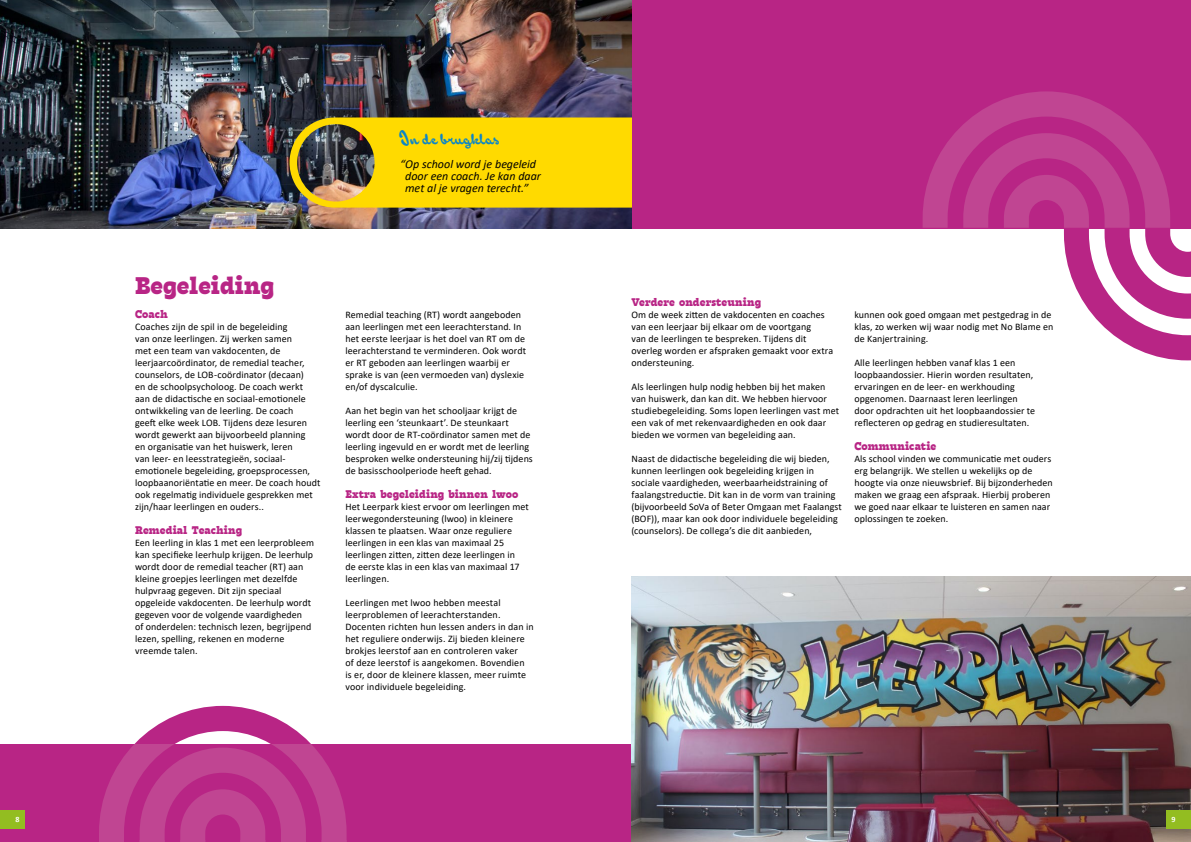
<style>
.page{position:relative;width:1191px;height:842px;background:#fff}
.page>*{position:absolute;margin:0;border:0;box-sizing:border-box;transform-origin:0 0}
.Kop_Tarif{font:800 26px "Tarif";color:#b82585}
.Kop_Backstroke{font:17px "Backstroke";letter-spacing:.03em;color:#0c86c7}
.Tussenkop_Tarif{font:800 12px "Tarif";letter-spacing:.005em;color:#b82585}
.Plat_10-12{font:italic 12px/12px "Calibri";color:#000}
.Plat_10-12-2{font:10px/12px "Calibri";letter-spacing:.01em;color:#000}
.t1{font:700 8px "Calibri";color:#fff}
</style>
<div class="page">
<div style="left:624px;top:0;width:567px;height:228px;background:#b82585"></div>
<img style="left:0;top:0;width:631px;height:228px">
<div style="left:0;top:744px;width:1191px;height:98px;background:#b82585"></div>
<img style="left:631px;top:576px;width:560px;height:266px">
<svg style="left:289px;top:117px;width:342px;height:91px;background:#debe0e"></svg>
<svg style="left:922px;top:91px;width:269px;height:269px"></svg>
<svg style="left:99px;top:706px;width:247px;height:136px"></svg>
<div style="left:0;top:810px;width:25px;height:18px;background:#93bd21"></div>
<div style="left:1166px;top:810px;width:25px;height:18px;background:#93bd21"></div>
<p class="Kop_Backstroke" style="left:400px;top:126px;width:101px">In de brugklas</p>
<p class="Plat_10-12" style="left:405px;top:158px;width:137px;text-indent:-5px">“Op school word je begeleid door een coach. Je kan daar met al je vragen terecht.”</p>
<p class="Kop_Tarif" style="left:135px;top:269px;width:140px">Begeleiding</p>
<p class="Tussenkop_Tarif" style="left:135px;top:306px;width:34px">Coach</p>
<p class="Plat_10-12-2" style="left:135px;top:320px;width:187px">Coaches zijn de spil in de begeleiding<br>van onze leerlingen. Zij werken samen<br>met een team van vakdocenten, de leerjaarcoördinator, de remedial teacher, counselors, de LOB-coördinator (decaan)<br>en de schoolpsycholoog. De coach werkt aan de didactische en sociaal-emotionele ontwikkeling van de leerling. De coach<br>geeft elke week LOB. Tijdens deze lesuren wordt gewerkt aan bijvoorbeeld planning<br>en organisatie van het huiswerk, leren<br>van leer- en leesstrategieën, sociaal&shy;emotionele begeleiding, groepsprocessen, loopbaanoriëntatie en meer. De coach houdt ook regelmatig individuele gesprekken met zijn/haar leerlingen en ouders..</p>
<p class="Tussenkop_Tarif" style="left:135px;top:522px;width:108px">Remedial Teaching</p>
<p class="Plat_10-12-2" style="left:135px;top:536px;width:180px">Een leerling in klas 1 met een leerprobleem kan specifieke leerhulp krijgen. De leerhulp wordt door de remedial teacher (RT) aan kleine groepjes leerlingen met dezelfde hulpvraag gegeven. Dit zijn speciaal opgeleide vakdocenten. De leerhulp wordt gegeven voor de volgende vaardigheden<br>of onderdelen: technisch lezen, begrijpend lezen, spelling, rekenen en moderne vreemde talen.</p>
<p class="Plat_10-12-2" style="left:345px;top:308px;width:182px">Remedial teaching (RT) wordt aangeboden aan leerlingen met een leerachterstand. In het eerste leerjaar is het doel van RT om de leerachterstand te verminderen. Ook wordt er RT geboden aan leerlingen waarbij er sprake is van (een vermoeden van) dyslexie en/of dyscalculie.</p>
<p class="Plat_10-12-2" style="left:345px;top:404px;width:189px">Aan het begin van het schooljaar krijgt de leerling een ‘steunkaart’. De steunkaart wordt door de RT-coördinator samen met de leerling ingevuld en er wordt met de leerling besproken welke ondersteuning hij/zij tijdens de basisschoolperiode heeft gehad.</p>
<p class="Tussenkop_Tarif" style="left:345px;top:486px;width:174px">Extra begeleiding binnen lwoo</p>
<p class="Plat_10-12-2" style="left:345px;top:500px;width:185px">Het Leerpark kiest ervoor om leerlingen met leerwegondersteuning (lwoo) in kleinere klassen te plaatsen. Waar onze reguliere leerlingen in een klas van maximaal 25 leerlingen zitten, zitten deze leerlingen in<br>de eerste klas in een klas van maximaal 17 leerlingen.</p>
<p class="Plat_10-12-2" style="left:345px;top:596px;width:190px">Leerlingen met lwoo hebben meestal leerproblemen of leerachterstanden.<br>Docenten richten hun lessen anders in dan in het reguliere onderwijs. Zij bieden kleinere brokjes leerstof aan en controleren vaker<br>of deze leerstof is aangekomen. Bovendien<br>is er, door de kleinere klassen, meer ruimte voor individuele begeleiding.</p>
<p class="Tussenkop_Tarif" style="left:631px;top:294px;width:131px">Verdere ondersteuning</p>
<p class="Plat_10-12-2" style="left:631px;top:308px;width:203px">Om de week zitten de vakdocenten en coaches van een leerjaar bij elkaar om de voortgang<br>van de leerlingen te bespreken. Tijdens dit overleg worden er afspraken gemaakt voor extra ondersteuning.</p>
<p class="Plat_10-12-2" style="left:631px;top:380px;width:209px">Als leerlingen hulp nodig hebben bij het maken van huiswerk, dan kan dit. We hebben hiervoor studiebegeleiding. Soms lopen leerlingen vast met een vak of met rekenvaardigheden en ook daar bieden we vormen van begeleiding aan.</p>
<p class="Plat_10-12-2" style="left:631px;top:452px;width:212px">Naast de didactische begeleiding die wij bieden, kunnen leerlingen ook begeleiding krijgen in sociale vaardigheden, weerbaarheidstraining of faalangstreductie. Dit kan in de vorm van training (bijvoorbeeld SoVa of Beter Omgaan met Faalangst (BOF)), maar kan ook door individuele begeleiding (counselors). De collega’s die dit aanbieden,</p>
<p class="Plat_10-12-2" style="left:854px;top:308px;width:201px">kunnen ook goed omgaan met pestgedrag in de klas, zo werken wij waar nodig met No Blame en de Kanjertraining.</p>
<p class="Plat_10-12-2" style="left:854px;top:356px;width:182px">Alle leerlingen hebben vanaf klas 1 een loopbaandossier. Hierin worden resultaten, ervaringen en de leer- en werkhouding opgenomen. Daarnaast leren leerlingen door opdrachten uit het loopbaandossier te reflecteren op gedrag en studieresultaten.</p>
<p class="Tussenkop_Tarif" style="left:854px;top:438px;width:83px">Communicatie</p>
<p class="Plat_10-12-2" style="left:854px;top:452px;width:200px">Als school vinden we communicatie met ouders erg belangrijk. We stellen u wekelijks op de hoogte via onze nieuwsbrief. Bij bijzonderheden maken we graag een afspraak. Hierbij proberen we goed naar elkaar te luisteren en samen naar oplossingen te zoeken.</p>
<p class="t1" style="left:16px;top:814px;width:6px">8</p>
<p class="t1" style="left:1171px;top:814px;width:6px">9</p>
</div>
